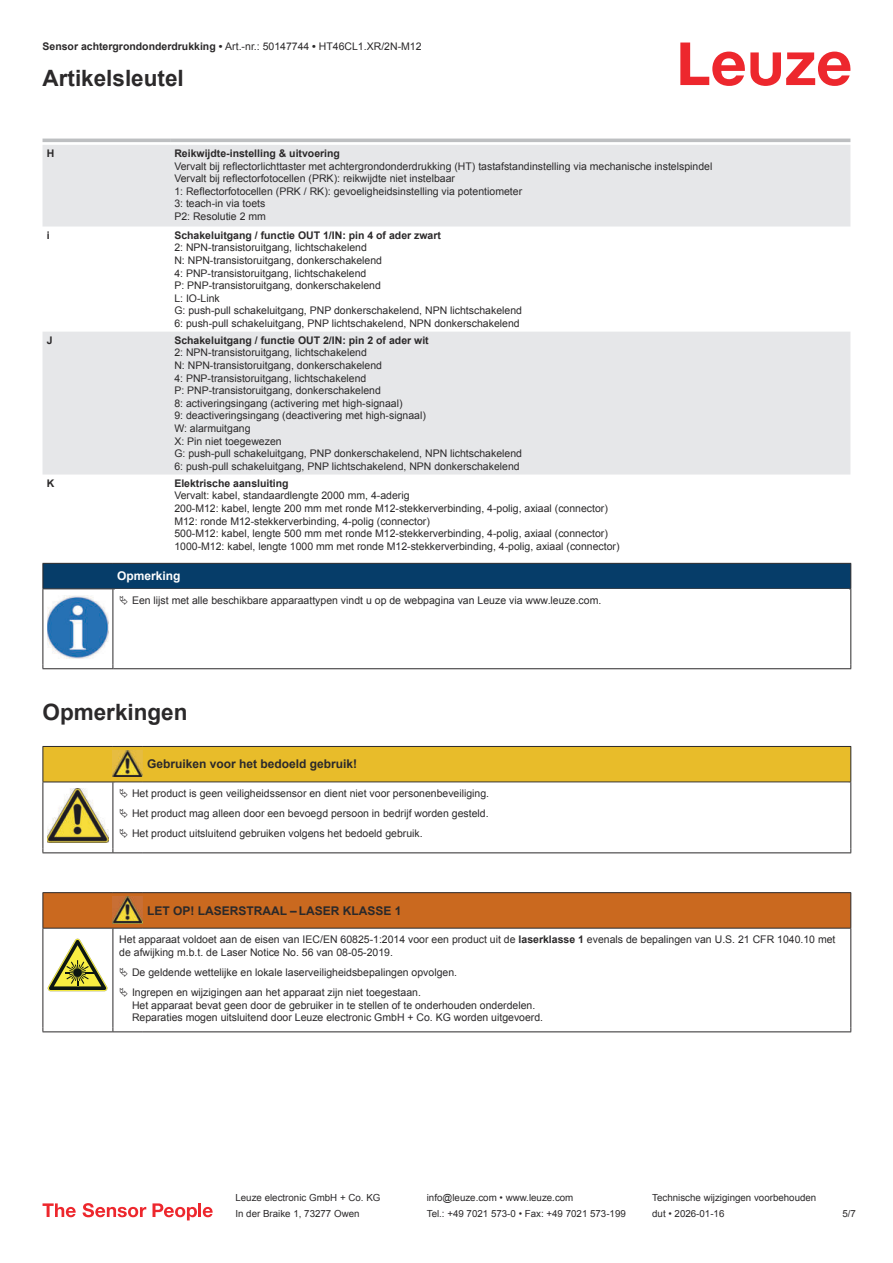
<style>
.page{position:relative;width:893px;height:1263px;background:#fff}
.page>*{position:absolute;margin:0;border:0;box-sizing:border-box;transform-origin:0 0}
.t1{font:700 22.5px "Arial";color:#2b292a}
.t2{font:700 12px "Arial";color:#2b292a}
.t3{font:700 12px "Arial";color:#fff}
.t4{font:10.5px/12.6px "Arial";color:#2b292a}
.t5{font:700 10.5px "Arial";color:#2b292a}
.t6{font:9.75px "Arial";color:#2b292a}
.s1{font-weight:700}
</style>
<div class="page">
<svg style="left:680px;top:43px;width:170px;height:43px"></svg>
<svg style="left:43px;top:145px;width:807px;height:329px;fill:#e6e7e9"></svg>
<hr style="left:43px;top:139px;width:127px;height:3px;background:#bdbfc1">
<hr style="left:170px;top:139px;width:680px;height:3px;background:#bdbfc1">
<svg style="left:43px;top:1203px;width:33px;height:14px"></svg>
<svg style="left:83px;top:1203px;width:63px;height:14px"></svg>
<svg style="left:153px;top:1203px;width:44px;height:17px"></svg>
<hr style="left:198px;top:1203px;width:3px;height:14px;background:#ed272d">
<svg style="left:203px;top:1207px;width:10px;height:10px"></svg>
<div style="left:43px;top:563px;width:808px;height:26px;background:#063d69"></div>
<hr style="left:113px;top:588px;width:738px;height:1px;background:#2b292a">
<hr style="left:43px;top:589px;width:1px;height:75px;background:#2b292a">
<hr style="left:113px;top:589px;width:1px;height:75px;background:#2b292a">
<hr style="left:850px;top:589px;width:1px;height:75px;background:#2b292a">
<hr style="left:43px;top:668px;width:70px;height:1px;background:#2b292a">
<hr style="left:113px;top:668px;width:738px;height:1px;background:#2b292a">
<img style="left:47px;top:595px;width:61px;height:63px">
<hr style="left:43px;top:852px;width:70px;height:1px;background:#2b292a">
<hr style="left:113px;top:852px;width:30px;height:1px;background:#2b292a">
<hr style="left:143px;top:852px;width:708px;height:1px;background:#2b292a">
<div style="left:44px;top:893px;width:806px;height:35px;background:#ca691f"></div>
<hr style="left:43px;top:892px;width:70px;height:1px;background:#2b292a">
<hr style="left:43px;top:893px;width:1px;height:35px;background:#2b292a">
<hr style="left:43px;top:928px;width:70px;height:1px;background:#2b292a">
<hr style="left:113px;top:892px;width:30px;height:1px;background:#2b292a">
<hr style="left:113px;top:928px;width:30px;height:1px;background:#2b292a">
<hr style="left:143px;top:892px;width:708px;height:1px;background:#2b292a">
<hr style="left:850px;top:893px;width:1px;height:35px;background:#2b292a">
<hr style="left:143px;top:928px;width:708px;height:1px;background:#2b292a">
<hr style="left:43px;top:928px;width:1px;height:99px;background:#2b292a">
<hr style="left:113px;top:928px;width:1px;height:99px;background:#2b292a">
<hr style="left:850px;top:928px;width:1px;height:99px;background:#2b292a">
<hr style="left:43px;top:1031px;width:70px;height:1px;background:#2b292a">
<hr style="left:113px;top:1031px;width:30px;height:1px;background:#2b292a">
<hr style="left:143px;top:1031px;width:708px;height:1px;background:#2b292a">
<img style="left:113px;top:897px;width:30px;height:26px">
<svg style="left:47px;top:939px;width:60px;height:52px"></svg>
<svg style="left:43px;top:746px;width:808px;height:106px"></svg>
<p class="t4" style="left:43px;top:41px;width:381px"><span class="s1">Sensor achtergrondonderdrukking •</span> Art.-nr.: 50147744 <span class="s1">•</span> HT46CL1.XR/2N-M12</p>
<h1 class="t1" style="left:43px;top:70px;width:143px">Artikelsleutel</h1>
<p class="t5" style="left:47px;top:149px;width:9px">H</p>
<p class="t5" style="left:174px;top:149px;width:167px">Reikwijdte-instelling &amp; uitvoering</p>
<p class="t4" style="left:174px;top:161px;width:540px">Vervalt bij reflectorlichttaster met achtergrondonderdrukking (HT) tastafstandinstelling via mechanische instelspindel Vervalt bij reflectorfotocellen (PRK): reikwijdte niet instelbaar<br>1: Reflectorfotocellen (PRK / RK): gevoeligheidsinstelling via potentiometer<br>3: teach-in via toets<br>P2: Resolutie 2 mm</p>
<p class="t5" style="left:47px;top:231px;width:4px">i</p>
<p class="t5" style="left:174px;top:231px;width:268px">Schakeluitgang / functie OUT 1/IN: pin 4 of ader zwart</p>
<p class="t4" style="left:174px;top:242px;width:349px">2: NPN-transistoruitgang, lichtschakelend<br>N: NPN-transistoruitgang, donkerschakelend<br>4: PNP-transistoruitgang, lichtschakelend<br>P: PNP-transistoruitgang, donkerschakelend<br>L: IO-Link<br>G: push-pull schakeluitgang, PNP donkerschakelend, NPN lichtschakelend 6: push-pull schakeluitgang, PNP lichtschakelend, NPN donkerschakelend</p>
<p class="t5" style="left:47px;top:336px;width:7px">J</p>
<p class="t5" style="left:174px;top:336px;width:256px">Schakeluitgang / functie OUT 2/IN: pin 2 of ader wit</p>
<p class="t4" style="left:174px;top:347px;width:349px">2: NPN-transistoruitgang, lichtschakelend<br>N: NPN-transistoruitgang, donkerschakelend<br>4: PNP-transistoruitgang, lichtschakelend<br>P: PNP-transistoruitgang, donkerschakelend<br>8: activeringsingang (activering met high-signaal)<br>9: deactiveringsingang (deactivering met high-signaal)<br>W: alarmuitgang<br>X: Pin niet toegewezen<br>G: push-pull schakeluitgang, PNP donkerschakelend, NPN lichtschakelend 6: push-pull schakeluitgang, PNP lichtschakelend, NPN donkerschakelend</p>
<p class="t5" style="left:47px;top:479px;width:9px">K</p>
<p class="t5" style="left:174px;top:479px;width:116px">Elektrische aansluiting</p>
<p class="t4" style="left:174px;top:490px;width:447px">Vervalt: kabel, standaardlengte 2000 mm, 4-aderig<br>200-M12: kabel, lengte 200 mm met ronde M12-stekkerverbinding, 4-polig, axiaal (connector)<br>M12: ronde M12-stekkerverbinding, 4-polig (connector)<br>500-M12: kabel, lengte 500 mm met ronde M12-stekkerverbinding, 4-polig, axiaal (connector)<br>1000-M12: kabel, lengte 1000 mm met ronde M12-stekkerverbinding, 4-polig, axiaal (connector)</p>
<p class="t3" style="left:117px;top:571px;width:65px">Opmerking</p>
<p class="t4" style="left:132px;top:595px;width:471px">Een lijst met alle beschikbare apparaattypen vindt u op de webpagina van Leuze via www.leuze.com.</p>
<h1 class="t1" style="left:43px;top:704px;width:147px">Opmerkingen</h1>
<p class="t2" style="left:147px;top:760px;width:212px">Gebruiken voor het bedoeld gebruik!</p>
<p class="t4" style="left:132px;top:784px;width:359px;line-height:20.2px;text-align:justify">Het product is geen veiligheidssensor en dient niet voor personenbeveiliging.<br>Het product mag alleen door een bevoegd persoon in bedrijf worden gesteld.<br>Het product uitsluitend gebruiken volgens het bedoeld gebruik.</p>
<p class="t2" style="left:147px;top:906px;width:256px">LET OP! LASERSTRAAL – LASER KLASSE 1</p>
<p class="t4" style="left:119px;top:934px;width:718px">Het apparaat voldoet aan de eisen van IEC/EN 60825-1:2014 voor een product uit de <span class="s1">laserklasse 1</span> evenals de bepalingen van U.S. 21 CFR 1040.10 met de afwijking m.b.t. de Laser Notice No. 56 van 08-05-2019.</p>
<p class="t4" style="left:132px;top:963px;width:327px;line-height:20.2px">De geldende wettelijke en lokale laserveiligheidsbepalingen opvolgen.<br>Ingrepen en wijzigingen aan het apparaat zijn niet toegestaan.</p>
<p class="t4" style="left:132px;top:1000px;width:413px">Het apparaat bevat geen door de gebruiker in te stellen of te onderhouden onderdelen.<br>Reparaties mogen uitsluitend door Leuze electronic GmbH + Co. KG worden uitgevoerd.</p>
<p class="t6" style="left:235px;top:1194px;width:146px">Leuze electronic GmbH + Co. KG</p>
<p class="t6" style="left:427px;top:1194px;width:148px">info@leuze.com • www.leuze.com</p>
<p class="t6" style="left:652px;top:1194px;width:166px">Technische wijzigingen voorbehouden</p>
<p class="t6" style="left:235px;top:1210px;width:126px">In der Braike 1, 73277 Owen</p>
<p class="t6" style="left:427px;top:1210px;width:201px">Tel.: +49 7021 573-0 • Fax: +49 7021 573-199</p>
<p class="t6" style="left:652px;top:1210px;width:74px">dut • 2026-01-16</p>
<p class="t6" style="left:842px;top:1210px;width:15px">5 /7</p>
</div>
